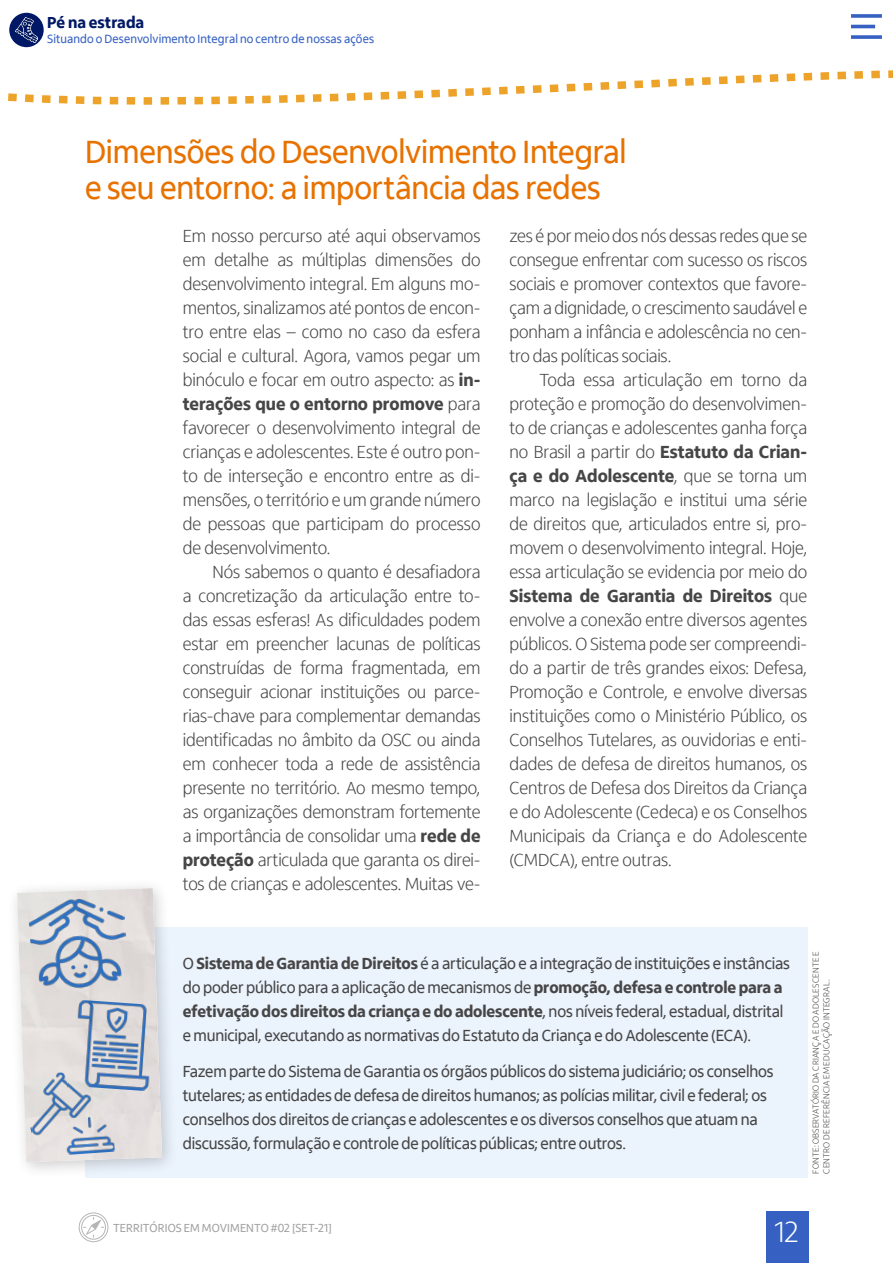
<style>
.page{position:relative;width:893px;height:1263px;background:#fff}
.page>*{position:absolute;margin:0;border:0;box-sizing:border-box;transform-origin:0 0}
.texto{font:33px/36px "Itau Display";letter-spacing:-.005em;color:#e77200}
.t1{font:300 30px "Itau Display";color:#fff}
.TEXTO_REVISTA{font:300 18px/24px "Itau Display";letter-spacing:-.01em;color:#474647;text-align:justify}
.TEXTO_REVISTA-2{font:16.5px/24px "Itau Display";letter-spacing:-.01em;color:#474647}
.intertitulo{font:800 16.35px "Itau Display";color:#001865}
.intertitulo-2{font:12.3px "Itau Display";letter-spacing:.01em;color:#3661c2}
.t2{font:12px "Itau Display";letter-spacing:.005em;color:#a3a2a3}
.TEXTO_REVISTA-3{font:300 9px/10.5px "Itau Display";letter-spacing:.015em;color:#474647}
.s1{font-weight:800}
</style>
<div class="page">
<div style="left:766px;top:1211px;width:43px;height:52px;background:#3661c2"></div>
<svg style="left:851px;top:14px;width:31px;height:4px"></svg>
<hr style="left:851px;top:25px;width:24px;height:3px;background:#3661c2">
<svg style="left:851px;top:35px;width:31px;height:4px"></svg>
<svg style="left:79px;top:1212px;width:29px;height:30px"></svg>
<svg style="left:8px;top:70px;width:885px;height:35px"></svg>
<div style="left:9px;top:13px;width:35px;height:34px;background:#001865;border-radius:50%"></div>
<img style="left:16px;top:18px;width:21px;height:24px">
<div style="left:85px;top:927px;width:723px;height:251px;background:#ebf3fc"></div>
<div style="left:6px;top:877px;width:173px;height:302px;background:#000;opacity:.2"></div>
<img style="left:17px;top:888px;width:145px;height:274px">
<img style="left:27px;top:1069px;width:88px;height:88px">
<img style="left:68px;top:999px;width:92px;height:93px">
<img style="left:27px;top:892px;width:103px;height:103px">
<p class="intertitulo" style="left:47px;top:13px;width:99px">Pé na estrada</p>
<p class="intertitulo-2" style="left:47px;top:32px;width:328px">Situando o Desenvolvimento Integral no centro de nossas ações</p>
<p class="texto" style="left:85px;top:134px;width:543px">Dimensões do Desenvolvimento Integral e seu entorno: a importância das redes</p>
<p class="TEXTO_REVISTA" style="left:183px;top:225px;width:299px">Em nosso percurso até aqui observamos em detalhe as múltiplas dimensões do desenvolvimento integral. Em alguns mo&shy;mentos, sinalizamos até pontos de encon&shy;tro entre elas – como no caso da esfera social e cultural. Agora, vamos pegar um binóculo e focar em outro aspecto: as <span class="s1">in&shy;terações que o entorno promove</span> para favorecer o desenvolvimento integral de crianças e adolescentes. Este é outro pon&shy;to de interseção e encontro entre as di&shy;mensões, o território e um grande número de pessoas que participam do processo de desenvolvimento.</p>
<p class="TEXTO_REVISTA" style="left:183px;top:561px;width:299px;text-indent:30px">Nós sabemos o quanto é desafiadora a concretização da articulação entre to&shy;das essas esferas! As dificuldades podem estar em preencher lacunas de políticas construídas de forma fragmentada, em conseguir acionar instituições ou parce&shy;rias-chave para complementar demandas identificadas no âmbito da OSC ou ainda em conhecer toda a rede de assistência presente no território. Ao mesmo tempo, as organizações demonstram fortemente a importância de consolidar uma <span class="s1">rede de proteção</span> articulada que garanta os direi&shy;tos de crianças e adolescentes. Muitas ve-</p>
<p class="TEXTO_REVISTA" style="left:510px;top:225px;width:299px">zes é por meio dos nós dessas redes que se consegue enfrentar com sucesso os riscos sociais e promover contextos que favore&shy;çam a dignidade, o crescimento saudável e ponham a infância e adolescência no cen&shy;tro das políticas sociais.</p>
<p class="TEXTO_REVISTA" style="left:510px;top:369px;width:299px;text-indent:30px">Toda essa articulação em torno da proteção e promoção do desenvolvimen&shy;to de crianças e adolescentes ganha força no Brasil a partir do <span class="s1">Estatuto da Crian&shy;ça e do Adolescente</span>, que se torna um marco na legislação e institui uma série de direitos que, articulados entre si, pro&shy;movem o desenvolvimento integral. Hoje, essa articulação se evidencia por meio do <span class="s1">Sistema de Garantia de Direitos</span> que envolve a conexão entre diversos agentes públicos. O Sistema pode ser compreendi&shy;do a partir de três grandes eixos: Defesa, Promoção e Controle, e envolve diversas instituições como o Ministério Público, os Conselhos Tutelares, as ouvidorias e enti&shy;dades de defesa de direitos humanos, os Centros de Defesa dos Direitos da Criança e do Adolescente (Cedeca) e os Conselhos Municipais da Criança e do Adolescente (CMDCA), entre outras.</p>
<p class="TEXTO_REVISTA-2" style="left:183px;top:952px;width:609px">O <span class="s1">Sistema de Garantia de Direitos</span> é a articulação e a integração de instituições e instâncias do poder público para a aplicação de mecanismos de <span class="s1">promoção, defesa e controle para a efetivação dos direitos da criança e do adolescente</span>, nos níveis federal, estadual, distrital e municipal, executando as normativas do Estatuto da Criança e do Adolescente (ECA).</p>
<p class="TEXTO_REVISTA-2" style="left:183px;top:1060px;width:592px">Fazem parte do Sistema de Garantia os órgãos públicos do sistema judiciário; os conselhos tutelares; as entidades de defesa de direitos humanos; as polícias militar, civil e federal; os conselhos dos direitos de crianças e adolescentes e os diversos conselhos que atuam na discussão, formulação e controle de políticas públicas; entre outros.</p>
<p class="TEXTO_REVISTA-3" style="left:811px;top:1174px;width:224px;rotate:-90deg">FONTE: OBSERVATÓRIO DA CRIANÇA E DO ADOLESCENTE E<br>CENTRO DE REFERÊNCIA EM EDUCAÇÃO INTEGRAL.</p>
<p class="t2" style="left:113px;top:1221px;width:220px">TERRITÓRIOS EM MOVIMENTO #02 [SET-21]</p>
<h2 class="t1" style="left:774px;top:1215px;width:26px">12</h2>
</div>
